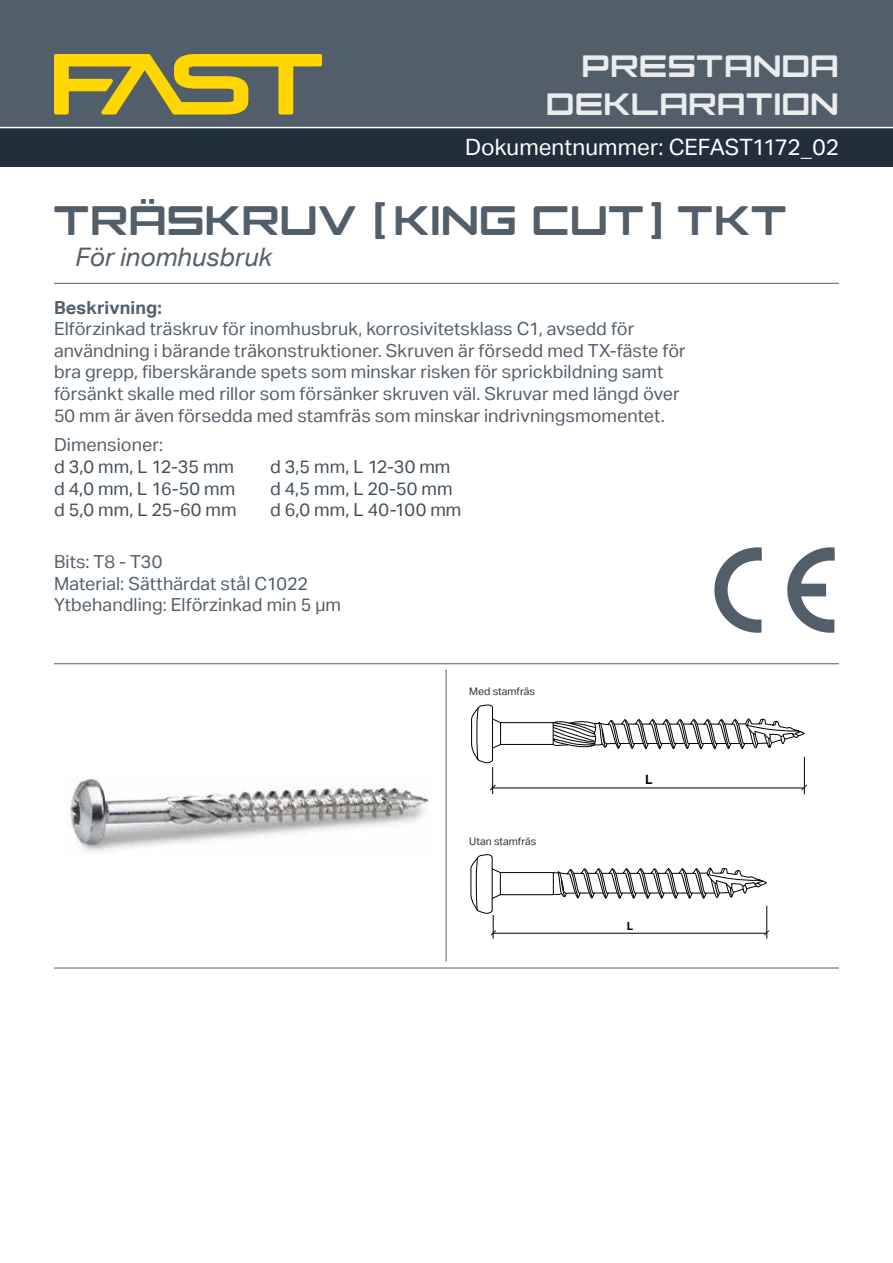
<style>
.page{position:relative;width:893px;height:1263px;background:#fff}
.page>*{position:absolute;margin:0;border:0;box-sizing:border-box;transform-origin:0 0}
.t1{font:800 48px "Ginza";letter-spacing:-.005em;color:#525f6a}
.t2{font:800 36px/37.5px "Ginza";letter-spacing:-.005em;color:#ebecee;text-align:right}
.t3{font:italic 25.5px "Aktiv Grotesk";color:#525f6a}
.t4{font:22.5px "Aktiv Grotesk";color:#fff}
.t5{font:18px/21.6px "Aktiv Grotesk";letter-spacing:.005em;color:#525f6a}
.t6{font:18px "Aktiv Grotesk";letter-spacing:.005em;color:#42505a}
.t7{font:700 18px "Aktiv Grotesk";letter-spacing:.005em;color:#525f6a}
.t8{font:700 12.75px "Aktiv Grotesk";color:#000}
.t9{font:700 11.25px "Aktiv Grotesk";color:#000}
.t10{font:10.5px "Aktiv Grotesk";color:#222e3b}
</style>
<div class="page">
<div style="left:0;top:0;width:893px;height:128px;background:#525f6a"></div>
<div style="left:0;top:128px;width:893px;height:39px;background:#222e3b"></div>
<svg style="left:54px;top:54px;width:268px;height:61px"></svg>
<hr style="left:0;top:127px;width:893px;height:1px;background:#fff">
<hr style="left:54px;top:663px;width:785px;height:1px;background:#525f6a">
<hr style="left:54px;top:283px;width:785px;height:1px;background:#525f6a">
<hr style="left:54px;top:968px;width:785px;height:1px;background:#525f6a">
<hr style="left:446px;top:670px;width:1px;height:292px;background:#525f6a">
<svg style="left:714px;top:547px;width:48px;height:86px"></svg>
<svg style="left:787px;top:547px;width:48px;height:86px"></svg>
<img style="left:65px;top:778px;width:364px;height:74px">
<div style="left:500px;top:722px;width:54px;height:23px;border:1px solid #000"></div>
<svg style="left:552px;top:718px;width:252px;height:31px"></svg>
<hr style="left:493px;top:787px;width:311px;height:1px;background:#000">
<hr style="left:804px;top:757px;width:1px;height:37px;background:#000">
<svg style="left:800px;top:784px;width:8px;height:7px"></svg>
<svg style="left:471px;top:704px;width:31px;height:90px"></svg>
<svg style="left:553px;top:867px;width:213px;height:32px"></svg>
<div style="left:500px;top:872px;width:54px;height:23px;border:1px solid #000"></div>
<hr style="left:493px;top:933px;width:274px;height:1px;background:#000">
<hr style="left:766px;top:906px;width:1px;height:33px;background:#000">
<svg style="left:763px;top:929px;width:7px;height:7px"></svg>
<svg style="left:470px;top:854px;width:31px;height:85px"></svg>
<h2 class="t2" style="left:546px;top:46px;width:294px">PRESTANDA<br>DEKLARATION</h2>
<p class="t4" style="left:465px;top:134px;width:375px">Dokumentnummer: CEFAST1172_02</p>
<h1 class="t1" style="left:54px;top:189px;width:735px">TRÄSKRUV [KING CUT] TKT</h1>
<h3 class="t3" style="left:75px;top:242px;width:198px">För inomhusbruk</h3>
<p class="t7" style="left:54px;top:296px;width:110px">Beskrivning:</p>
<p class="t5" style="left:54px;top:318px;width:633px">Elförzinkad träskruv för inomhusbruk, korrosivitetsklass C1, avsedd för användning i bärande träkonstruktioner. Skruven är försedd med TX-fäste för bra grepp, fiberskärande spets som minskar risken för sprickbildning samt försänkt skalle med rillor som försänker skruven väl. Skruvar med längd över 50 mm är även försedda med stamfräs som minskar indrivningsmomentet.</p>
<p class="t5" style="left:54px;top:434px;width:111px">Dimensioner:</p>
<p class="t6" style="left:54px;top:456px;width:182px">d 3,0 mm, L 12-35 mm</p>
<p class="t6" style="left:270px;top:456px;width:182px">d 3,5 mm, L 12-30 mm</p>
<p class="t6" style="left:54px;top:478px;width:183px">d 4,0 mm, L 16-50 mm</p>
<p class="t6" style="left:270px;top:478px;width:184px">d 4,5 mm, L 20-50 mm</p>
<p class="t6" style="left:54px;top:499px;width:184px">d 5,0 mm, L 25-60 mm</p>
<p class="t6" style="left:270px;top:499px;width:193px">d 6,0 mm, L 40-100 mm</p>
<p class="t5" style="left:54px;top:551px;width:289px">Bits: T8 - T30<br>Material: Sätthärdat stål C1022<br>Ytbehandling: Elförzinkad min 5 µm</p>
<p class="t10" style="left:469px;top:685px;width:67px">Med stamfräs</p>
<p class="t10" style="left:469px;top:835px;width:68px">Utan stamfräs</p>
<p class="t8" style="left:645px;top:772px;width:9px">L</p>
<p class="t9" style="left:627px;top:919px;width:8px">L</p>
</div>
